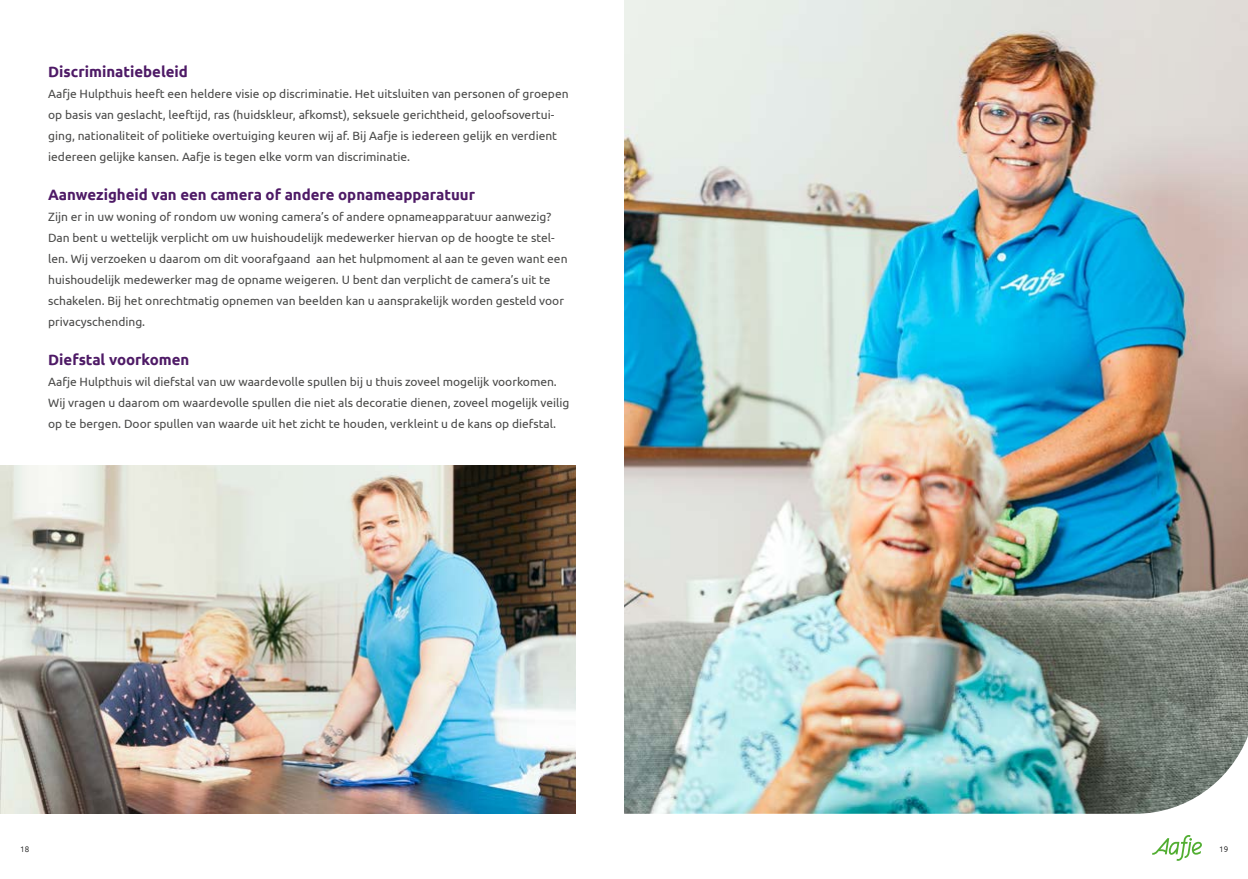
<style>
.page{position:relative;width:1248px;height:879px;background:#fff}
.page>*{position:absolute;margin:0;border:0;box-sizing:border-box;transform-origin:0 0}
.t1{font:700 15px "Ubuntu";color:#4e1a66}
.t2{font:12px/21px "Ubuntu";color:#4a4a49}
.t3{font:300 8px "Ubuntu";color:#000}
</style>
<div class="page">
<svg style="left:1152px;top:835px;width:49px;height:26px"></svg>
<img style="left:624px;top:0;width:623px;height:814px">
<img style="left:0;top:465px;width:575px;height:349px">
<p class="t1" style="left:48px;top:65px;width:141px">Discriminatiebeleid</p>
<p class="t2" style="left:48px;top:84px;width:522px">Aafje Hulpthuis heeft een heldere visie op discriminatie. Het uitsluiten van personen of groepen op basis van geslacht, leeftijd, ras (huidskleur, afkomst), seksuele gerichtheid, geloofsovertui&shy;ging, nationaliteit of politieke overtuiging keuren wij af. Bij Aafje is iedereen gelijk en verdient iedereen gelijke kansen. Aafje is tegen elke vorm van discriminatie.</p>
<p class="t1" style="left:48px;top:188px;width:428px">Aanwezigheid van een camera of andere opnameapparatuur</p>
<p class="t2" style="left:48px;top:207px;width:521px">Zijn er in uw woning of rondom uw woning camera’s of andere opnameapparatuur aanwezig?<br>Dan bent u wettelijk verplicht om uw huishoudelijk medewerker hiervan op de hoogte te stel&shy;len. Wij verzoeken u daarom om dit voorafgaand aan het hulpmoment al aan te geven want een huishoudelijk medewerker mag de opname weigeren. U bent dan verplicht de camera’s uit te schakelen. Bij het onrechtmatig opnemen van beelden kan u aansprakelijk worden gesteld voor privacyschending.</p>
<p class="t1" style="left:48px;top:353px;width:143px">Diefstal voorkomen</p>
<p class="t2" style="left:48px;top:372px;width:522px">Aafje Hulpthuis wil diefstal van uw waardevolle spullen bij u thuis zoveel mogelijk voorkomen.<br>Wij vragen u daarom om waardevolle spullen die niet als decoratie dienen, zoveel mogelijk veilig op te bergen. Door spullen van waarde uit het zicht te houden, verkleint u de kans op diefstal.</p>
<p class="t3" style="left:20px;top:846px;width:11px">18</p>
<p class="t3" style="left:1218px;top:846px;width:11px">19</p>
</div>
